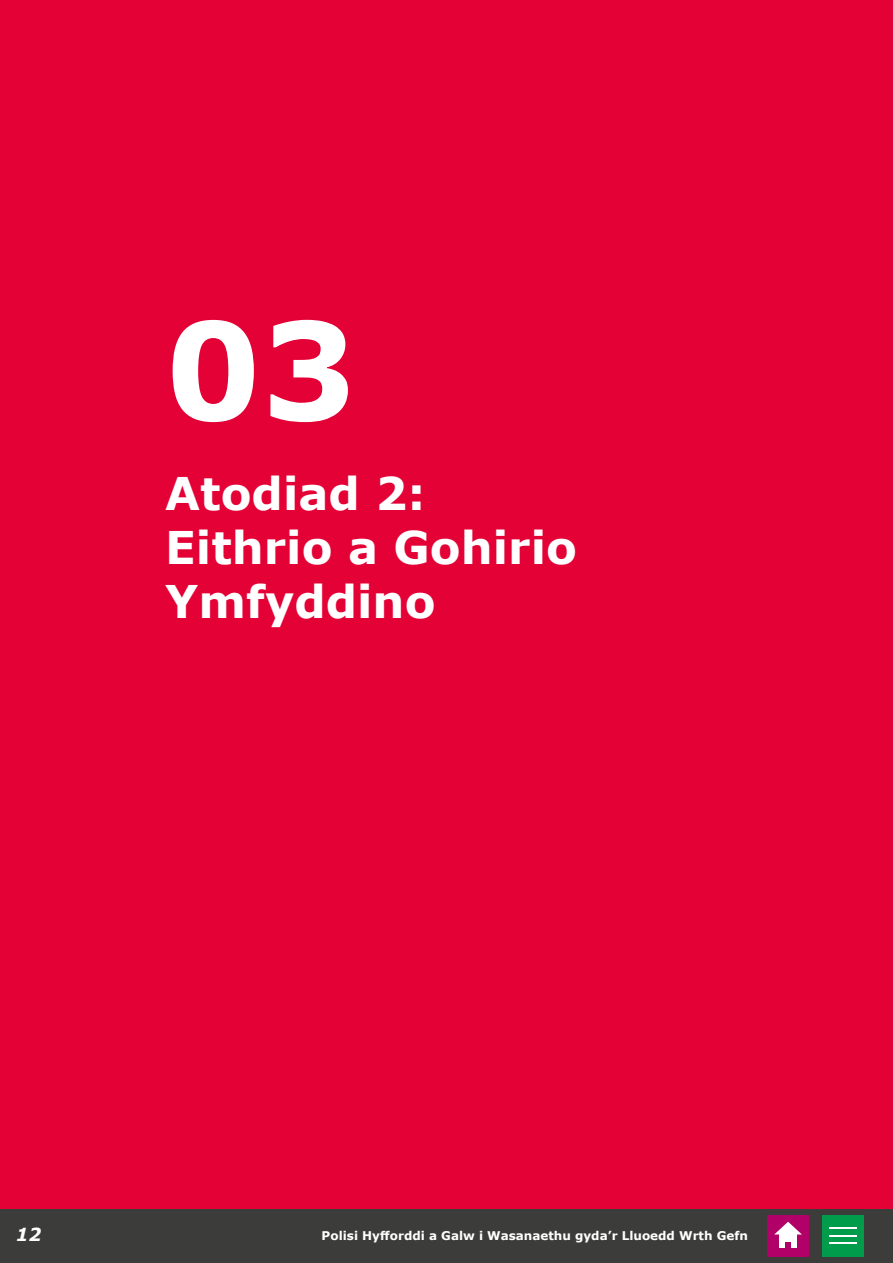
<style>
.page{position:relative;width:893px;height:1263px;background:#fff}
.page>*{position:absolute;margin:0;border:0;box-sizing:border-box;transform-origin:0 0}
.t1{font:700 135px "Verdana";color:#fff}
.t2{font:700 45px/54px "Verdana";color:#fff}
.t3{font:italic 700 18px "Verdana";color:#fff}
.t4{font:700 12px "Verdana";color:#fff}
</style>
<div class="page">
<div style="left:0;top:1208px;width:893px;height:55px;background:#3c3c3b"></div>
<div style="left:0;top:0;width:893px;height:1209px;background:#e40136"></div>
<div style="left:767px;top:1215px;width:42px;height:41px;background:#b10067"></div>
<div style="left:779px;top:1234px;width:18px;height:14px;background:#fff"></div>
<svg style="left:775px;top:1222px;width:27px;height:12px"></svg>
<svg style="left:786px;top:1242px;width:5px;height:6px"></svg>
<div style="left:823px;top:1215px;width:41px;height:41px;background:#009b4b"></div>
<hr style="left:829px;top:1227px;width:28px;height:2px;background:#fff">
<svg style="left:829px;top:1235px;width:28px;height:1px"></svg>
<hr style="left:829px;top:1242px;width:28px;height:2px;background:#fff">
<h1 class="t1" style="left:165px;top:275px;width:193px">03</h1>
<h2 class="t2" style="left:165px;top:465px;width:413px">Atodiad 2:<br>Eithrio a Gohirio<br>Ymfyddino</h2>
<h3 class="t3" style="left:16px;top:1221px;width:27px">12</h3>
<p class="t4" style="left:322px;top:1227px;width:428px">Polisi Hyfforddi a Galw i Wasanaethu gyda’r Lluoedd Wrth Gefn</p>
</div>
